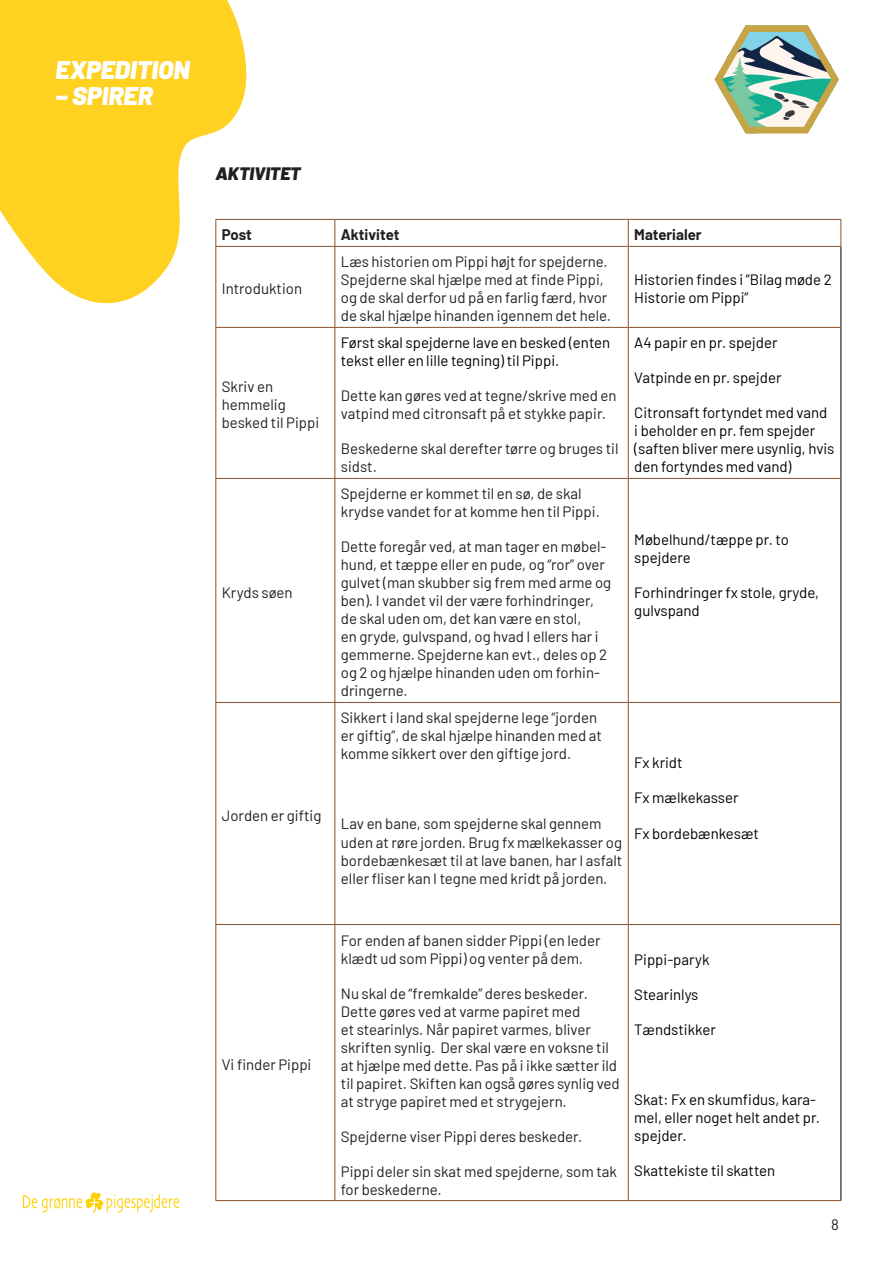
<style>
.page{position:relative;width:893px;height:1263px;background:#fff}
.page>*{position:absolute;margin:0;border:0;box-sizing:border-box;transform-origin:0 0}
.t1{font:italic 900 25.5px "Barlow";color:#fff}
.Mellemrubrik{font:italic 900 18px "Barlow";color:#231f20}
.tabel_brød{font:15px/18px "Barlow";color:#231f20}
.tabel_brød-2{font:15px/18px "Barlow";color:#000103}
.Brødtekst{font:700 15px "Barlow";color:#231f20}
</style>
<div class="page">
<hr style="left:334px;top:247px;width:1px;height:80px;background:#87512c">
<hr style="left:628px;top:247px;width:1px;height:80px;background:#87512c">
<hr style="left:215px;top:328px;width:1px;height:150px;background:#87512c">
<hr style="left:334px;top:328px;width:1px;height:150px;background:#87512c">
<hr style="left:628px;top:328px;width:1px;height:150px;background:#87512c">
<hr style="left:215px;top:479px;width:1px;height:223px;background:#87512c">
<hr style="left:334px;top:479px;width:1px;height:223px;background:#87512c">
<hr style="left:628px;top:479px;width:1px;height:223px;background:#87512c">
<hr style="left:215px;top:703px;width:1px;height:221px;background:#87512c">
<hr style="left:334px;top:703px;width:1px;height:221px;background:#87512c">
<hr style="left:628px;top:703px;width:1px;height:221px;background:#87512c">
<hr style="left:215px;top:925px;width:1px;height:275px;background:#87512c">
<hr style="left:334px;top:925px;width:1px;height:275px;background:#87512c">
<hr style="left:628px;top:925px;width:1px;height:275px;background:#87512c">
<svg style="left:334px;top:220px;width:1px;height:26px"></svg>
<svg style="left:628px;top:220px;width:1px;height:26px"></svg>
<svg style="left:840px;top:220px;width:1px;height:26px"></svg>
<hr style="left:840px;top:247px;width:1px;height:80px;background:#000103">
<hr style="left:840px;top:327px;width:1px;height:151px;background:#000103">
<hr style="left:840px;top:478px;width:1px;height:224px;background:#000103">
<hr style="left:840px;top:702px;width:1px;height:222px;background:#000103">
<hr style="left:840px;top:924px;width:1px;height:276px;background:#000103">
<hr style="left:215px;top:246px;width:120px;height:1px;background:#87512c">
<hr style="left:335px;top:246px;width:293px;height:1px;background:#87512c">
<hr style="left:628px;top:246px;width:213px;height:1px;background:#87512c">
<hr style="left:215px;top:327px;width:120px;height:1px;background:#87512c">
<hr style="left:335px;top:327px;width:293px;height:1px;background:#87512c">
<hr style="left:628px;top:327px;width:212px;height:1px;background:#87512c">
<hr style="left:215px;top:478px;width:120px;height:1px;background:#87512c">
<hr style="left:335px;top:478px;width:293px;height:1px;background:#87512c">
<hr style="left:628px;top:478px;width:212px;height:1px;background:#87512c">
<hr style="left:215px;top:702px;width:120px;height:1px;background:#87512c">
<hr style="left:335px;top:702px;width:293px;height:1px;background:#87512c">
<hr style="left:628px;top:702px;width:212px;height:1px;background:#87512c">
<hr style="left:215px;top:924px;width:120px;height:1px;background:#87512c">
<hr style="left:335px;top:924px;width:293px;height:1px;background:#87512c">
<hr style="left:628px;top:924px;width:212px;height:1px;background:#87512c">
<hr style="left:215px;top:1200px;width:120px;height:1px;background:#87512c">
<hr style="left:335px;top:1200px;width:293px;height:1px;background:#87512c">
<hr style="left:628px;top:1200px;width:213px;height:1px;background:#87512c">
<hr style="left:215px;top:219px;width:120px;height:1px;background:#87512c">
<hr style="left:335px;top:219px;width:293px;height:1px;background:#87512c">
<hr style="left:628px;top:219px;width:213px;height:1px;background:#87512c">
<svg style="left:0;top:0;width:252px;height:401px;fill:#ffd121"></svg>
<svg style="left:23px;top:1192px;width:156px;height:20px"></svg>
<svg style="left:714px;top:25px;width:125px;height:109px"></svg>
<h1 class="t1" style="left:56px;top:51px;width:136px">EXPEDITION</h1>
<h1 class="t1" style="left:56px;top:77px;width:99px">– SPIRER</h1>
<p class="Mellemrubrik" style="left:215px;top:160px;width:87px">AKTIVITET</p>
<p class="Brødtekst" style="left:222px;top:224px;width:32px">Post</p>
<p class="Brødtekst" style="left:341px;top:224px;width:60px">Aktivitet</p>
<p class="Brødtekst" style="left:634px;top:224px;width:69px">Materialer</p>
<p class="tabel_brød" style="left:222px;top:279px;width:82px">Introduktion</p>
<p class="tabel_brød" style="left:222px;top:377px;width:99px">Skriv en hemmelig besked til Pippi</p>
<p class="tabel_brød" style="left:222px;top:582px;width:72px">Kryds søen</p>
<p class="tabel_brød" style="left:222px;top:805px;width:101px">Jorden er giftig</p>
<p class="tabel_brød" style="left:222px;top:1054px;width:91px">Vi finder Pippi</p>
<p class="tabel_brød" style="left:341px;top:252px;width:272px">Læs historien om Pippi højt for spejderne.<br>Spejderne skal hjælpe med at finde Pippi, og de skal derfor ud på en farlig færd, hvor de skal hjælpe hinanden igennem det hele.</p>
<p class="tabel_brød-2" style="left:341px;top:333px;width:271px">Først skal spejderne lave en besked (enten tekst eller en lille tegning) til Pippi.</p>
<p class="tabel_brød" style="left:341px;top:386px;width:277px">Dette kan gøres ved at tegne/skrive med en vatpind med citronsaft på et stykke papir.</p>
<p class="tabel_brød" style="left:341px;top:439px;width:279px">Beskederne skal derefter tørre og bruges til sidst.</p>
<p class="tabel_brød-2" style="left:634px;top:270px;width:199px">Historien findes i ”Bilag møde 2<br>Historie om Pippi”</p>
<p class="tabel_brød-2" style="left:634px;top:333px;width:145px">A4 papir en pr. spejder</p>
<p class="tabel_brød-2" style="left:634px;top:368px;width:149px">Vatpinde en pr. spejder</p>
<p class="tabel_brød-2" style="left:634px;top:403px;width:202px">Citronsaft fortyndet med vand i beholder en pr. fem spejder (saften bliver mere usynlig, hvis den fortyndes med vand)</p>
<p class="tabel_brød" style="left:341px;top:484px;width:260px">Spejderne er kommet til en sø, de skal krydse vandet for at komme hen til Pippi.</p>
<p class="tabel_brød" style="left:341px;top:537px;width:272px">Dette foregår ved, at man tager en møbel&shy;hund, et tæppe eller en pude, og “ror” over gulvet (man skubber sig frem med arme og ben). I vandet vil der være forhindringer, de skal uden om, det kan være en stol,<br>en gryde, gulvspand, og hvad I ellers har i gemmerne. Spejderne kan evt., deles op 2 og 2 og hjælpe hinanden uden om forhin&shy;dringerne.</p>
<p class="tabel_brød-2" style="left:634px;top:529px;width:156px">Møbelhund/tæppe pr. to spejdere</p>
<p class="tabel_brød-2" style="left:634px;top:582px;width:186px">Forhindringer fx stole, gryde, gulvspand</p>
<p class="tabel_brød" style="left:341px;top:708px;width:262px">Sikkert i land skal spejderne lege “jorden er giftig”, de skal hjælpe hinanden med at komme sikkert over den giftige jord.</p>
<p class="tabel_brød" style="left:341px;top:814px;width:283px">Lav en bane, som spejderne skal gennem uden at røre jorden. Brug fx mælkekasser og bordebænkesæt til at lave banen, har I asfalt eller fliser kan I tegne med kridt på jorden.</p>
<p class="tabel_brød-2" style="left:634px;top:753px;width:50px">Fx kridt</p>
<p class="tabel_brød-2" style="left:634px;top:788px;width:106px">Fx mælkekasser</p>
<p class="tabel_brød-2" style="left:634px;top:823px;width:126px">Fx bordebænkesæt</p>
<p class="tabel_brød" style="left:341px;top:930px;width:261px">For enden af banen sidder Pippi (en leder klædt ud som Pippi) og venter på dem.</p>
<p class="tabel_brød" style="left:341px;top:983px;width:280px">Nu skal de “fremkalde” deres beskeder.<br>Dette gøres ved at varme papiret med<br>et stearinlys. Når papiret varmes, bliver skriften synlig. Der skal være en voksne til at hjælpe med dette. Pas på i ikke sætter ild til papiret. Skiften kan også gøres synlig ved at stryge papiret med et strygejern.</p>
<p class="tabel_brød" style="left:341px;top:1126px;width:243px">Spejderne viser Pippi deres beskeder.</p>
<p class="tabel_brød" style="left:341px;top:1161px;width:278px">Pippi deler sin skat med spejderne, som tak for beskederne.</p>
<p class="tabel_brød-2" style="left:634px;top:949px;width:77px">Pippi-paryk</p>
<p class="tabel_brød-2" style="left:634px;top:984px;width:66px">Stearinlys</p>
<p class="tabel_brød-2" style="left:634px;top:1019px;width:83px">Tændstikker</p>
<p class="tabel_brød-2" style="left:634px;top:1089px;width:187px">Skat: Fx en skumfidus, kara&shy;mel, eller noget helt andet pr. spejder.</p>
<p class="tabel_brød-2" style="left:634px;top:1160px;width:143px">Skattekiste til skatten</p>
<p class="tabel_brød" style="left:831px;top:1214px;width:9px">8</p>
</div>
